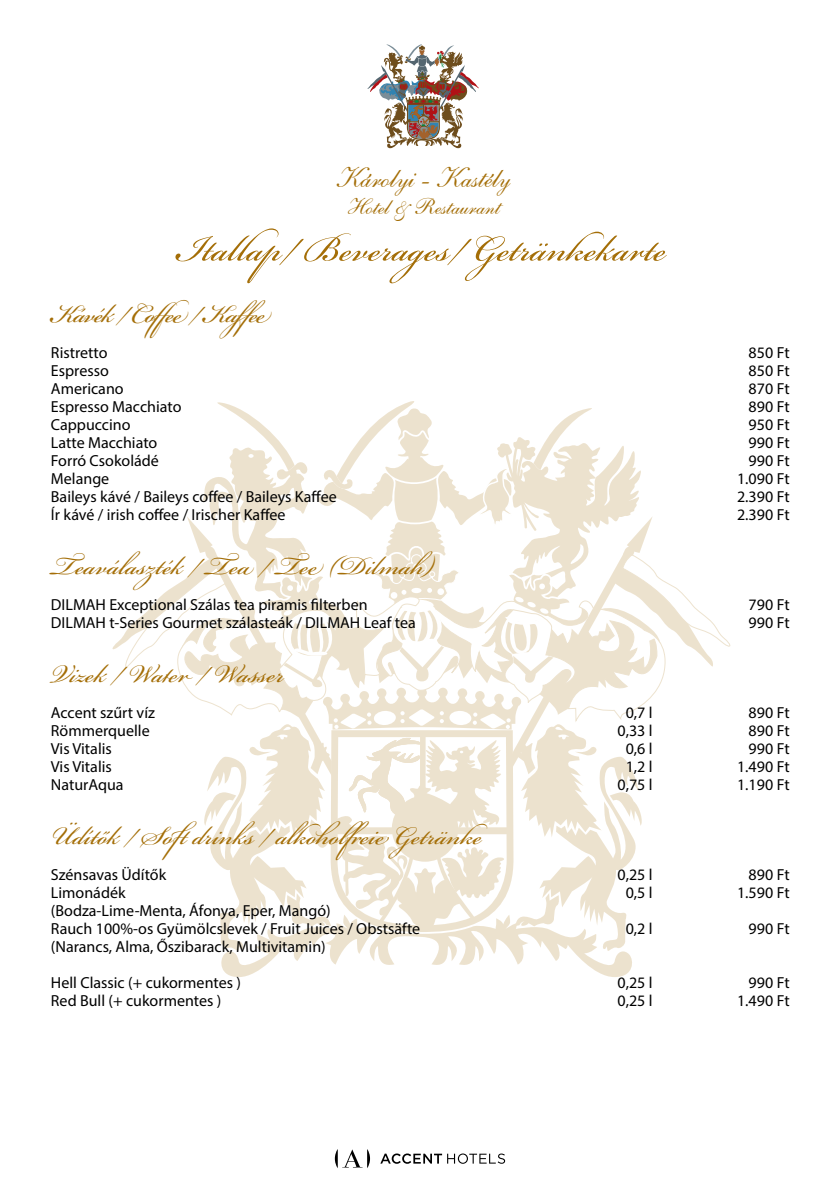
<style>
.page{position:relative;width:840px;height:1191px;background:#fff}
.page>*{position:absolute;margin:0;border:0;box-sizing:border-box;transform-origin:0 0}
.t1{font:56.6px "Bickham Script Pro";color:#a46e07}
.t2{font:40px "Bickham Script Pro";color:#a46e07}
.t3{font:40px "Bickham Script Pro";letter-spacing:-.03em;color:#a46e07}
.t4{font:28px "Shelley Andante BT";color:#a46e07}
.t5{font:22.4px "Shelley Andante BT";color:#a46e07}
.t6{font:16px/18px "Myriad Pro";color:#000}
</style>
<div class="page">
<svg style="left:334px;top:1149px;width:36px;height:19px"></svg>
<svg style="left:380px;top:1153px;width:125px;height:10px"></svg>
<svg style="left:367px;top:44px;width:112px;height:104px"></svg>
<svg style="left:123px;top:401px;width:608px;height:576px"></svg>
<h3 class="t4" style="left:335px;top:160px;width:176px">Károlyi - Kastély</h3>
<h3 class="t5" style="left:346px;top:192px;width:155px">Hotel &amp; Restaurant</h3>
<h1 class="t1" style="left:176px;top:208px;width:492px">Itallap/ Beverages/ Getränkekarte</h1>
<h2 class="t3" style="left:51px;top:285px;width:232px">Kávék / Coffee / Kaffee</h2>
<p class="t6" style="left:51px;top:343px;width:58px">Ristretto</p>
<p class="t6" style="left:748px;top:343px;width:43px">850 Ft</p>
<p class="t6" style="left:51px;top:361px;width:59px">Espresso</p>
<p class="t6" style="left:748px;top:361px;width:43px">850 Ft</p>
<p class="t6" style="left:51px;top:379px;width:74px">Americano</p>
<p class="t6" style="left:748px;top:379px;width:43px">870 Ft</p>
<p class="t6" style="left:51px;top:397px;width:132px">Espresso Macchiato</p>
<p class="t6" style="left:748px;top:397px;width:43px">890 Ft</p>
<p class="t6" style="left:51px;top:415px;width:81px">Cappuccino</p>
<p class="t6" style="left:748px;top:415px;width:43px">950 Ft</p>
<p class="t6" style="left:51px;top:433px;width:108px">Latte Macchiato</p>
<p class="t6" style="left:748px;top:433px;width:43px">990 Ft</p>
<p class="t6" style="left:51px;top:451px;width:109px">Forró Csokoládé</p>
<p class="t6" style="left:748px;top:451px;width:43px">990 Ft</p>
<p class="t6" style="left:51px;top:469px;width:60px">Melange</p>
<p class="t6" style="left:736px;top:469px;width:54px">1.090 Ft</p>
<p class="t6" style="left:51px;top:487px;width:287px">Baileys kávé / Baileys coffee / Baileys Kaffee</p>
<p class="t6" style="left:736px;top:487px;width:54px">2.390 Ft</p>
<p class="t6" style="left:51px;top:505px;width:236px">Ír kávé / irish coffee / Irischer Kaffee</p>
<p class="t6" style="left:736px;top:505px;width:54px">2.390 Ft</p>
<h2 class="t2" style="left:51px;top:537px;width:383px">Teaválaszték / Tea / Tee (Dilmah)</h2>
<p class="t6" style="left:51px;top:595px;width:318px">DILMAH Exceptional Szálas tea piramis filterben</p>
<p class="t6" style="left:748px;top:595px;width:43px">790 Ft</p>
<p class="t6" style="left:51px;top:613px;width:366px">DILMAH t-Series Gourmet szálasteák / DILMAH Leaf tea</p>
<p class="t6" style="left:748px;top:613px;width:43px">990 Ft</p>
<h2 class="t2" style="left:51px;top:645px;width:235px">Vizek / Water / Wasser</h2>
<p class="t6" style="left:51px;top:703px;width:105px">Accent szűrt víz</p>
<p class="t6" style="left:625px;top:703px;width:28px">0,7 l</p>
<p class="t6" style="left:748px;top:703px;width:43px">890 Ft</p>
<p class="t6" style="left:51px;top:721px;width:100px">Römmerquelle</p>
<p class="t6" style="left:617px;top:721px;width:37px">0,33 l</p>
<p class="t6" style="left:748px;top:721px;width:43px">890 Ft</p>
<p class="t6" style="left:51px;top:739px;width:62px">Vis Vitalis</p>
<p class="t6" style="left:625px;top:739px;width:28px">0,6 l</p>
<p class="t6" style="left:748px;top:739px;width:43px">990 Ft</p>
<p class="t6" style="left:51px;top:757px;width:62px">Vis Vitalis</p>
<p class="t6" style="left:625px;top:757px;width:28px">1,2 l</p>
<p class="t6" style="left:736px;top:757px;width:54px">1.490 Ft</p>
<p class="t6" style="left:51px;top:775px;width:74px">NaturAqua</p>
<p class="t6" style="left:617px;top:775px;width:37px">0,75 l</p>
<p class="t6" style="left:736px;top:775px;width:54px">1.190 Ft</p>
<h2 class="t2" style="left:51px;top:807px;width:433px">Üdítők / Softdrinks / alkoholfreie Getränke</h2>
<p class="t6" style="left:51px;top:865px;width:117px">Szénsavas Üdítők</p>
<p class="t6" style="left:617px;top:865px;width:37px">0,25 l</p>
<p class="t6" style="left:748px;top:865px;width:43px">890 Ft</p>
<p class="t6" style="left:51px;top:883px;width:76px">Limonádék</p>
<p class="t6" style="left:625px;top:883px;width:28px">0,5 l</p>
<p class="t6" style="left:736px;top:883px;width:54px">1.590 Ft</p>
<p class="t6" style="left:51px;top:901px;width:370px">(Bodza-Lime-Menta, Áfonya, Eper, Mangó)<br>Rauch 100%-os Gyümölcslevek / Fruit Juices / Obstsäfte</p>
<p class="t6" style="left:625px;top:919px;width:28px">0,2 l</p>
<p class="t6" style="left:748px;top:919px;width:43px">990 Ft</p>
<p class="t6" style="left:51px;top:937px;width:276px">(Narancs, Alma, Őszibarack, Multivitamin)</p>
<p class="t6" style="left:51px;top:973px;width:191px">Hell Classic (+ cukormentes )</p>
<p class="t6" style="left:617px;top:973px;width:37px">0,25 l</p>
<p class="t6" style="left:748px;top:973px;width:43px">990 Ft</p>
<p class="t6" style="left:51px;top:991px;width:172px">Red Bull (+ cukormentes )</p>
<p class="t6" style="left:617px;top:991px;width:37px">0,25 l</p>
<p class="t6" style="left:736px;top:991px;width:54px">1.490 Ft</p>
</div>
